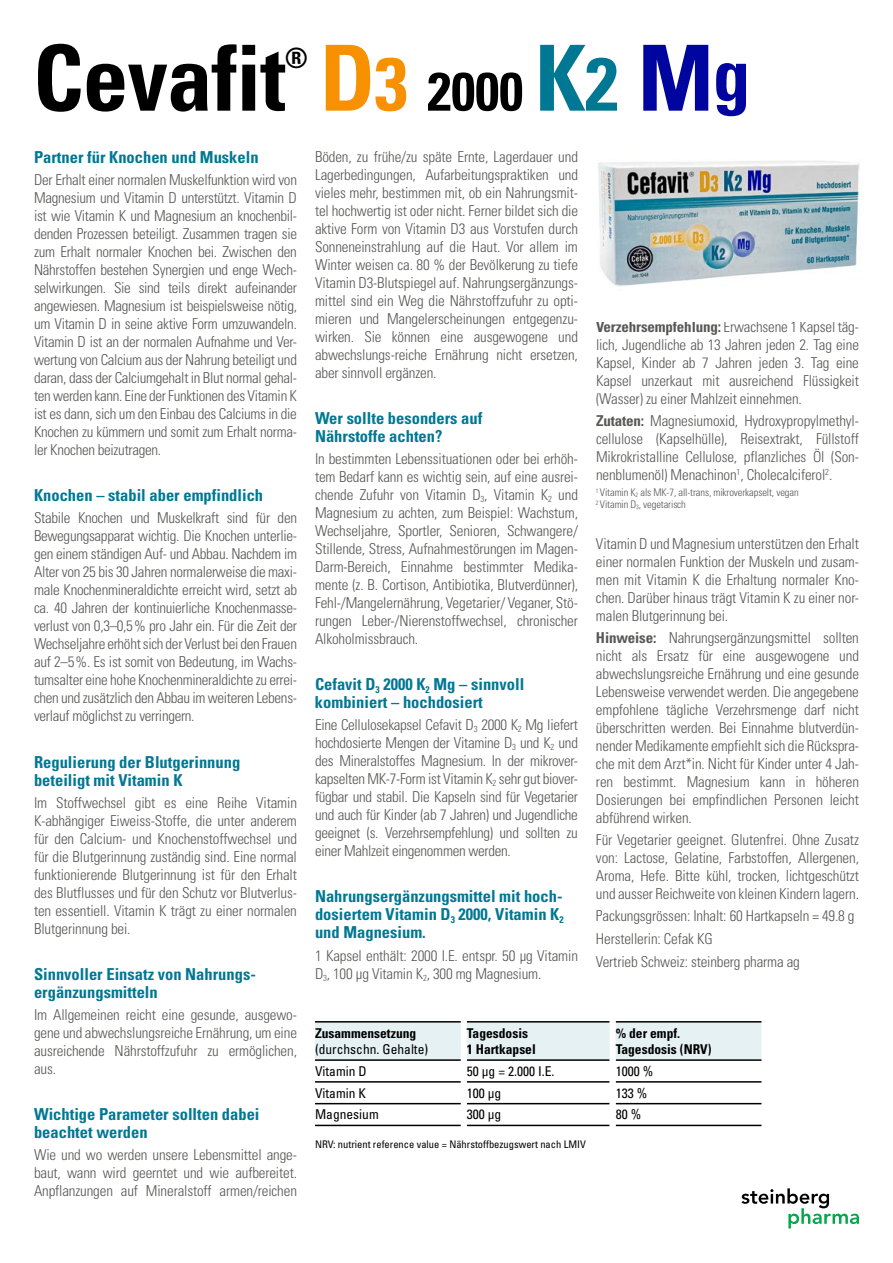
<style>
.page{position:relative;width:893px;height:1263px;background:#fff}
.page>*{position:absolute;margin:0;border:0;box-sizing:border-box;transform-origin:0 0}
.t1{font:700 condensed 91.2px "Univers LT Std";letter-spacing:-.01em;color:#000}
.t2{font:700 condensed 54px "Univers LT Std";color:#000}
.t3{font:700 condensed 28.05px "Univers LT Std";color:#000}
.t4{font:700 condensed 16.5px/18px "Univers LT Std";color:#007893}
.t5{font:300 condensed 15px/18px "Univers LT Std";letter-spacing:-.01em;color:#575756;text-align:justify}
.t6{font:condensed 13.5px "Univers LT Std";color:#000}
.t7{font:700 condensed 13.5px/16.5px "Univers LT Std";color:#000}
.t8{font:300 condensed 10.5px/12px "Univers LT Std";letter-spacing:-.01em;color:#575756}
.t9{font:condensed 10.5px "Univers LT Std";color:#000}
.s1{font-size:91.2px;color:#f89102}
.s2{font-size:75px;color:#f89102}
.s3{font-size:91.2px;color:#007893}
.s4{font-size:75px;color:#007893}
.s5{font-size:91.2px;color:#00059f}
.s6{font-weight:700}
.s7{font-size:6.15px}
</style>
<div class="page">
<img style="left:598px;top:161px;width:261px;height:125px">
<svg style="left:741px;top:1188px;width:118px;height:40px"></svg>
<div style="left:315px;top:1022px;width:446px;height:37px;background:#e6f1f4"></div>
<hr style="left:315px;top:1021px;width:146px;height:1px;background:#000">
<hr style="left:467px;top:1021px;width:143px;height:1px;background:#000">
<hr style="left:616px;top:1021px;width:145px;height:1px;background:#000">
<hr style="left:315px;top:1059px;width:146px;height:2px;background:#000">
<hr style="left:467px;top:1059px;width:143px;height:2px;background:#000">
<hr style="left:616px;top:1059px;width:145px;height:2px;background:#000">
<hr style="left:315px;top:1081px;width:146px;height:1px;background:#000">
<hr style="left:467px;top:1081px;width:143px;height:1px;background:#000">
<hr style="left:616px;top:1081px;width:145px;height:1px;background:#000">
<hr style="left:315px;top:1103px;width:146px;height:1px;background:#000">
<hr style="left:467px;top:1103px;width:143px;height:1px;background:#000">
<hr style="left:616px;top:1103px;width:145px;height:1px;background:#000">
<hr style="left:315px;top:1125px;width:146px;height:1px;background:#000">
<hr style="left:467px;top:1125px;width:143px;height:1px;background:#000">
<hr style="left:616px;top:1125px;width:145px;height:1px;background:#000">
<div style="left:461px;top:1022px;width:6px;height:38px;background:#fff"></div>
<div style="left:610px;top:1022px;width:6px;height:38px;background:#fff"></div>
<h1 class="t1" style="left:33px;top:22px;width:254px">Cevafit</h1>
<h3 class="t3" style="left:285px;top:40px;width:25px">®</h3>
<h2 class="t2" style="left:320px;top:58px;width:432px"><span class="s1">D</span><span class="s2">3</span> 2000 <span class="s3">K</span><span class="s4">2</span> <span class="s5">M</span><sup>g</sup></h2>
<p class="t4" style="left:34px;top:148px;width:226px">Partner für Knochen und Muskeln</p>
<p class="t5" style="left:34px;top:171px;width:265px">Der Erhalt einer normalen Muskelfunktion wird von Magnesium und Vitamin D unterstützt. Vitamin D ist wie Vitamin K und Magnesium an knochenbil&shy;denden Prozessen beteiligt. Zusammen tragen sie zum Erhalt normaler Knochen bei. Zwischen den Nährstoffen bestehen Synergien und enge Wech&shy;selwirkungen. Sie sind teils direkt aufeinander angewiesen. Magnesium ist beispielsweise nötig, um Vitamin D in seine aktive Form umzuwandeln.<br>Vitamin D ist an der normalen Aufnahme und Ver&shy;wertung von Calcium aus der Nahrung beteiligt und daran, dass der Calciumgehalt in Blut normal gehal&shy;ten werden kann. Eine der Funktionen des Vitamin K ist es dann, sich um den Einbau des Calciums in die Knochen zu kümmern und somit zum Erhalt norma&shy;ler Knochen beizutragen.</p>
<p class="t4" style="left:34px;top:486px;width:231px">Knochen – stabil aber empfindlich</p>
<p class="t5" style="left:34px;top:509px;width:265px">Stabile Knochen und Muskelkraft sind für den Bewegungsapparat wichtig. Die Knochen unterlie&shy;gen einem ständigen Auf- und Abbau. Nachdem im Alter von 25 bis 30 Jahren normalerweise die maxi&shy;male Knochenmineraldichte erreicht wird, setzt ab ca. 40 Jahren der kontinuierliche Knochenmasse&shy;verlust von 0,3–0,5% pro Jahr ein. Für die Zeit der Wechseljahre erhöht sich der Verlust bei den Frauen auf 2–5%. Es ist somit von Bedeutung, im Wachs&shy;tumsalter eine hohe Knochenmineraldichte zu errei&shy;chen und zusätzlich den Abbau im weiteren Lebens&shy;verlauf möglichst zu verringern.</p>
<p class="t4" style="left:34px;top:752px;width:208px">Regulierung der Blutgerinnung beteiligt mit Vitamin K</p>
<p class="t5" style="left:34px;top:793px;width:264px">Im Stoffwechsel gibt es eine Reihe Vitamin K-abhängiger Eiweiss-Stoffe, die unter anderem für den Calcium- und Knochenstoffwechsel und für die Blutgerinnung zuständig sind. Eine normal funktionierende Blutgerinnung ist für den Erhalt des Blutflusses und für den Schutz vor Blutverlus&shy;ten essentiell. Vitamin K trägt zu einer normalen Blutgerinnung bei.</p>
<p class="t4" style="left:34px;top:965px;width:223px">Sinnvoller Einsatz von Nahrungs&shy;ergänzungsmitteln</p>
<p class="t5" style="left:34px;top:1006px;width:264px">Im Allgemeinen reicht eine gesunde, ausgewo&shy;gene und abwechslungsreiche Ernährung, um eine ausreichende Nährstoffzufuhr zu ermöglichen, aus.</p>
<p class="t4" style="left:34px;top:1105px;width:227px">Wichtige Parameter sollten dabei beachtet werden</p>
<p class="t5" style="left:34px;top:1146px;width:264px">Wie und wo werden unsere Lebensmittel ange&shy;baut, wann wird geerntet und wie aufbereitet.<br>Anpflanzungen auf Mineralstoff armen/reichen</p>
<p class="t5" style="left:315px;top:148px;width:264px">Böden, zu frühe/zu späte Ernte, Lagerdauer und Lagerbedingungen, Aufarbeitungspraktiken und vieles mehr, bestimmen mit, ob ein Nahrungsmit&shy;tel hochwertig ist oder nicht. Ferner bildet sich die aktive Form von Vitamin D3 aus Vorstufen durch Sonneneinstrahlung auf die Haut. Vor allem im Winter weisen ca. 80 % der Bevölkerung zu tiefe Vitamin D3-Blutspiegel auf. Nahrungsergänzungs&shy;mittel sind ein Weg die Nährstoffzufuhr zu opti&shy;mieren und Mangelerscheinungen entgegenzu&shy;wirken. Sie können eine ausgewogene und abwechslungs-reiche Ernährung nicht ersetzen, aber sinnvoll ergänzen.</p>
<p class="t4" style="left:315px;top:409px;width:169px">Wer sollte besonders auf<br>Nährstoffe achten?</p>
<p class="t5" style="left:315px;top:450px;width:264px">In bestimmten Lebenssituationen oder bei erhöh&shy;tem Bedarf kann es wichtig sein, auf eine ausrei&shy;chende Zufuhr von Vitamin D<sub>3</sub>, Vitamin K<sub>2</sub> und Magnesium zu achten, zum Beispiel: Wachstum, Wechseljahre, Sportler, Senioren, Schwangere/ Stillende, Stress, Aufnahmestörungen im Magen-Darm-Bereich, Einnahme bestimmter Medika&shy;mente (z. B. Cortison, Antibiotika, Blutverdünner), Fehl-/Mangelernährung, Vegetarier/ Veganer, Stö&shy;rungen Leber-/Nierenstoffwechsel, chronischer Alkoholmissbrauch.</p>
<p class="t4" style="left:315px;top:675px;width:211px">Cefavit D<sub>3</sub> 2000 K<sub>2</sub> Mg – sinnvoll kombiniert – hochdosiert</p>
<p class="t5" style="left:315px;top:716px;width:265px">Eine Cellulosekapsel Cefavit D<sub>3</sub> 2000 K<sub>2</sub> Mg liefert hochdosierte Mengen der Vitamine D<sub>3</sub> und K<sub>2</sub> und des Mineralstoffes Magnesium. In der mikrover&shy;kapselten MK-7-Form ist Vitamin K<sub>2</sub> sehr gut biover&shy;fügbar und stabil. Die Kapseln sind für Vegetarier und auch für Kinder (ab 7 Jahren) und Jugendliche geeignet (s. Verzehrsempfehlung) und sollten zu einer Mahlzeit eingenommen werden.</p>
<p class="t4" style="left:315px;top:887px;width:250px;text-align:justify">Nahrungsergänzungsmittel mit hoch&shy;dosiertem Vitamin D<sub>3</sub> 2000, Vitamin K<sub>2 </sub>und Magnesium.</p>
<p class="t5" style="left:315px;top:946px;width:264px">1 Kapsel enthält: 2000 I.E. entspr. 50 μg Vitamin<br>D<sub>3</sub>, 100 μg Vitamin K<sub>2</sub>, 300 mg Magnesium.</p>
<p class="t5" style="left:596px;top:318px;width:264px"><span class="s6">Verzehrsempfehlung:</span> Erwachsene 1 Kapsel täg&shy;lich, Jugendliche ab 13 Jahren jeden 2. Tag eine Kapsel, Kinder ab 7 Jahren jeden 3. Tag eine Kapsel unzerkaut mit ausreichend Flüssigkeit (Wasser) zu einer Mahlzeit einnehmen.</p>
<p class="t5" style="left:596px;top:412px;width:264px"><span class="s6">Zutaten:</span> Magnesiumoxid, Hydroxypropylmethyl&shy;cellulose (Kapselhülle), Reisextrakt, Füllstoff Mikrokristalline Cellulose, pflanzliches Öl (Son&shy;nenblumenöl) Menachinon<sup>1</sup>, Cholecalciferol<sup>2</sup>.</p>
<p class="t8" style="left:596px;top:487px;width:204px"><sup>1</sup> Vitamin K<span class="s7">2</span> als MK-7, all-trans, mikroverkapselt, vegan<br><sup>2</sup> Vitamin D<span class="s7">3</span>, vegetarisch</p>
<p class="t5" style="left:596px;top:534px;width:264px">Vitamin D und Magnesium unterstützen den Erhalt einer normalen Funktion der Muskeln und zusam&shy;men mit Vitamin K die Erhaltung normaler Kno&shy;chen. Darüber hinaus trägt Vitamin K zu einer nor&shy;malen Blutgerinnung bei.</p>
<p class="t5" style="left:596px;top:629px;width:264px"><span class="s6">Hinweise:</span> Nahrungsergänzungsmittel sollten nicht als Ersatz für eine ausgewogene und abwechslungsreiche Ernährung und eine gesunde Lebensweise verwendet werden. Die angegebene empfohlene tägliche Verzehrsmenge darf nicht überschritten werden. Bei Einnahme blutverdün&shy;nender Medikamente empfiehlt sich die Rückspra&shy;che mit dem Arzt*in. Nicht für Kinder unter 4 Jah&shy;ren bestimmt. Magnesium kann in höheren Dosierungen bei empfindlichen Personen leicht abführend wirken.</p>
<p class="t5" style="left:596px;top:831px;width:264px">Für Vegetarier geeignet. Glutenfrei. Ohne Zusatz von: Lactose, Gelatine, Farbstoffen, Allergenen, Aroma, Hefe. Bitte kühl, trocken, lichtgeschützt und ausser Reichweite von kleinen Kindern lagern.</p>
<p class="t5" style="left:596px;top:905px;width:260px;line-height:22.2px">Packungsgrössen: Inhalt: 60 Hartkapseln = 49.8 g<br>Herstellerin: Cefak KG</p>
<p class="t5" style="left:596px;top:953px;width:205px">Vertrieb Schweiz: steinberg pharma ag</p>
<p class="t7" style="left:315px;top:1024px;width:103px">Zusammensetzung</p>
<p class="t6" style="left:315px;top:1041px;width:115px">(durchschn. Gehalte)</p>
<p class="t7" style="left:467px;top:1024px;width:70px">Tagesdosis<br>1 Hartkapsel</p>
<p class="t7" style="left:616px;top:1024px;width:97px">% der empf.<br>Tagesdosis (NRV)</p>
<p class="t6" style="left:315px;top:1062px;width:53px">Vitamin D</p>
<p class="t6" style="left:467px;top:1062px;width:89px">50 μg = 2.000 I.E.</p>
<p class="t6" style="left:616px;top:1062px;width:39px">1000 %</p>
<p class="t6" style="left:315px;top:1084px;width:53px">Vitamin K</p>
<p class="t6" style="left:467px;top:1084px;width:36px">100 μg</p>
<p class="t6" style="left:616px;top:1084px;width:33px">133 %</p>
<p class="t6" style="left:315px;top:1106px;width:65px">Magnesium</p>
<p class="t6" style="left:467px;top:1106px;width:36px">300 μg</p>
<p class="t6" style="left:616px;top:1106px;width:27px">80 %</p>
<p class="t9" style="left:315px;top:1137px;width:272px">NRV: nutrient reference value = Nährstoffbezugswert nach LMIV</p>
</div>
